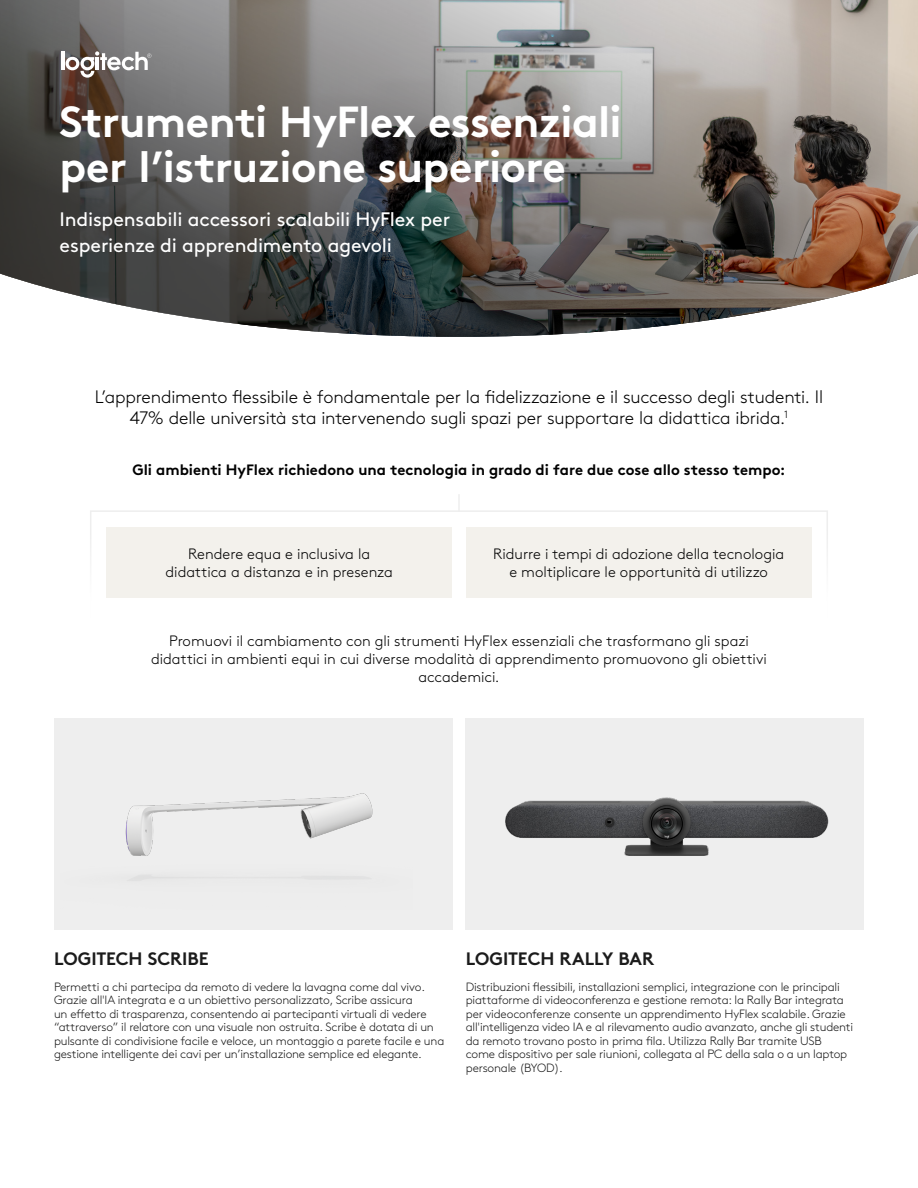
<style>
.page{position:relative;width:918px;height:1188px;background:#fff}
.page>*{position:absolute;margin:0;border:0;box-sizing:border-box;transform-origin:0 0}
.t1{font:700 43.5px/45px "Brown Pro";letter-spacing:-.015em;color:#fff}
.Sub_Header{font:19.5px/25.5px "Brown Pro";letter-spacing:-.01em;color:#fff}
.Copy{font:300 18px/21px "Brown Pro";letter-spacing:-.01em;color:#000;text-align:center}
.Copy-2{font:700 18px "Brown Pro";letter-spacing:-.01em;color:#1b1b1b}
.Copy-3{font:300 15px/18px "Brown Pro";color:#000;text-align:center}
.Copy-4{font:700 15px "Brown Pro";color:#000}
.Paragraphs{font:300 12px/13.5px "Brown Pro";letter-spacing:-.015em;color:#1b1b1b}
</style>
<div class="page">
<div style="left:106px;top:528px;width:346px;height:70px;background:#f3f1ec"></div>
<div style="left:466px;top:528px;width:346px;height:70px;background:#f3f1ec"></div>
<img style="left:0;top:0;width:918px;height:337px">
<hr style="left:61px;top:52px;width:3px;height:18px;background:#fff">
<svg style="left:66px;top:51px;width:85px;height:27px"></svg>
<div style="left:90px;top:510px;width:738px;height:109px;border:2px solid #eee"></div>
<svg style="left:458px;top:494px;width:2px;height:17px"></svg>
<div style="left:54px;top:718px;width:398px;height:211px;background:#eee"></div>
<img style="left:125px;top:793px;width:248px;height:88px">
<img style="left:466px;top:718px;width:398px;height:211px">
<p class="t1" style="left:60px;top:95px;width:564px">Strumenti HyFlex essenziali per l’istruzione superiore</p>
<p class="Sub_Header" style="left:60px;top:205px;width:392px">Indispensabili accessori scalabili HyFlex per esperienze di apprendimento agevoli</p>
<p class="Copy" style="left:95px;top:385px;width:730px">L’apprendimento flessibile è fondamentale per la fidelizzazione e il successo degli studenti. Il<br>47% delle università sta intervenendo sugli spazi per supportare la didattica ibrida.<sup>1</sup></p>
<p class="Copy-4" style="left:132px;top:458px;width:655px">Gli ambienti HyFlex richiedono una tecnologia in grado di fare due cose allo stesso tempo:</p>
<p class="Copy-3" style="left:166px;top:544px;width:229px">Rendere equa e inclusiva la didattica a distanza e in presenza</p>
<p class="Copy-3" style="left:493px;top:544px;width:292px">Ridurre i tempi di adozione della tecnologia e moltiplicare le opportunità di utilizzo</p>
<p class="Copy-3" style="left:151px;top:631px;width:617px">Promuovi il cambiamento con gli strumenti HyFlex essenziali che trasformano gli spazi didattici in ambienti equi in cui diverse modalità di apprendimento promuovono gli obiettivi accademici.</p>
<p class="Copy-2" style="left:54px;top:944px;width:156px">LOGITECH SCRIBE</p>
<p class="Paragraphs" style="left:54px;top:979px;width:392px">Permetti a chi partecipa da remoto di vedere la lavagna come dal vivo.<br>Grazie all'IA integrata e a un obiettivo personalizzato, Scribe assicura<br>un effetto di trasparenza, consentendo ai partecipanti virtuali di vedere “attraverso” il relatore con una visuale non ostruita. Scribe è dotata di un pulsante di condivisione facile e veloce, un montaggio a parete facile e una gestione intelligente dei cavi per un’installazione semplice ed elegante.</p>
<p class="Copy-2" style="left:466px;top:944px;width:190px">LOGITECH RALLY BAR</p>
<p class="Paragraphs" style="left:466px;top:979px;width:389px">Distribuzioni flessibili, installazioni semplici, integrazione con le principali piattaforme di videoconferenza e gestione remota: la Rally Bar integrata per videoconferenze consente un apprendimento HyFlex scalabile. Grazie all'intelligenza video IA e al rilevamento audio avanzato, anche gli studenti da remoto trovano posto in prima fila. Utilizza Rally Bar tramite USB come dispositivo per sale riunioni, collegata al PC della sala o a un laptop personale (BYOD).</p>
</div>
